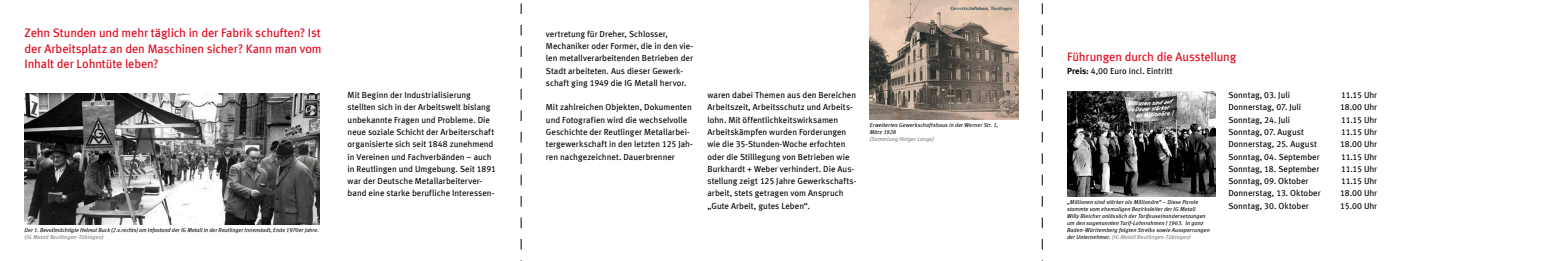
<style>
.page{position:relative;width:1551px;height:261px;background:#fff}
.page>*{position:absolute;margin:0;border:0;box-sizing:border-box;transform-origin:0 0}
.t1{font:12.25px/15.8px "Meta Book LF Roman";letter-spacing:-.01em;color:#e2041b;text-align:justify}
.t2{font:8.75px/12.2px "Meta Book LF Roman";color:#000}
.t3{font:5.69px/7px "Meta Book LF Italic";letter-spacing:.015em;color:#000}
.t4{font:5.69px "Meta Book LF Italic";letter-spacing:.015em;color:#7b7b7a}
.s1{font-family:"Meta Bold LF"}
.s2{color:#7b7b7a}
</style>
<div class="page">
<img style="left:25px;top:93px;width:294px;height:131px">
<img style="left:869px;top:0;width:149px;height:119px">
<img style="left:1067px;top:92px;width:148px;height:104px">
<svg style="left:520px;top:3px;width:1px;height:247px"></svg>
<svg style="left:1041px;top:3px;width:1px;height:247px"></svg>
<h1 class="t1" style="left:25px;top:24px;width:298px">Zehn Stunden und mehr täglich in der Fabrik schuften? Ist der Arbeitsplatz an den Maschinen sicher? Kann man vom Inhalt der Lohntüte leben?</h1>
<p class="t3" style="left:25px;top:226px;width:296px">Der 1. Bevollmächtigte Helmut Buck (2.v.rechts) am Infostand der IG Metall in der Reutlinger Innenstadt, Ende 1970er Jahre.</p>
<p class="t4" style="left:25px;top:233px;width:80px">(IG Metall Reutlingen-Tübingen)</p>
<p class="t2" style="left:347px;top:89px;width:150px">Mit Beginn der Industrialisierung stellten sich in der Arbeitswelt bislang unbekannte Fragen und Probleme. Die neue soziale Schicht der Arbeiterschaft organisierte sich seit 1848 zunehmend in Vereinen und Fachverbänden – auch in Reutlingen und Umgebung. Seit 1891 war der Deutsche Metallarbeiterver&shy;band eine starke berufliche Interessen-</p>
<p class="t2" style="left:546px;top:27px;width:149px">vertretung für Dreher, Schlosser, Mechaniker oder Former, die in den vie&shy;len metallverarbeitenden Betrieben der Stadt arbeiteten. Aus dieser Gewerk&shy;schaft ging 1949 die IG Metall hervor.</p>
<p class="t2" style="left:546px;top:101px;width:148px">Mit zahlreichen Objekten, Dokumenten und Fotografien wird die wechselvolle Geschichte der Reutlinger Metallarbei&shy;tergewerkschaft in den letzten 125 Jah&shy;ren nachgezeichnet. Dauerbrenner</p>
<p class="t2" style="left:707px;top:89px;width:150px">waren dabei Themen aus den Bereichen Arbeitszeit, Arbeitsschutz und Arbeits&shy;lohn. Mit öffentlichkeitswirksamen Arbeitskämpfen wurden Forderungen wie die 35-Stunden-Woche erfochten oder die Stilllegung von Betrieben wie Burkhardt + Weber verhindert. Die Aus&shy;stellung zeigt 125 Jahre Gewerkschafts&shy;arbeit, stets getragen vom Anspruch „Gute Arbeit, gutes Leben“.</p>
<p class="t3" style="left:869px;top:121px;width:130px">Erweitertes Gewerkschaftshaus in der Werner Str. 1,<br>März 1928</p>
<p class="t4" style="left:869px;top:135px;width:66px">(Sammlung Holger Lange)</p>
<h1 class="t1" style="left:1067px;top:49px;width:171px">Führungen durch die Ausstellung</h1>
<p class="t2" style="left:1067px;top:64px;width:107px"><span class="s1">Preis:</span> 4,00 Euro incl. Eintritt</p>
<p class="t2" style="left:1228px;top:89px;width:63px">Sonntag, 03. Juli</p>
<p class="t2" style="left:1341px;top:89px;width:37px">11.15 Uhr</p>
<p class="t2" style="left:1228px;top:101px;width:74px">Donnerstag, 07. Juli</p>
<p class="t2" style="left:1339px;top:101px;width:39px">18.00 Uhr</p>
<p class="t2" style="left:1228px;top:113px;width:63px">Sonntag, 24. Juli</p>
<p class="t2" style="left:1341px;top:113px;width:37px">11.15 Uhr</p>
<p class="t2" style="left:1228px;top:125px;width:77px">Sonntag, 07. August</p>
<p class="t2" style="left:1341px;top:125px;width:37px">11.15 Uhr</p>
<p class="t2" style="left:1228px;top:138px;width:90px">Donnerstag, 25. August</p>
<p class="t2" style="left:1339px;top:138px;width:39px">18.00 Uhr</p>
<p class="t2" style="left:1228px;top:150px;width:93px">Sonntag, 04. September</p>
<p class="t2" style="left:1341px;top:150px;width:37px">11.15 Uhr</p>
<p class="t2" style="left:1228px;top:162px;width:92px">Sonntag, 18. September</p>
<p class="t2" style="left:1341px;top:162px;width:37px">11.15 Uhr</p>
<p class="t2" style="left:1228px;top:174px;width:82px">Sonntag, 09. Oktober</p>
<p class="t2" style="left:1341px;top:174px;width:37px">11.15 Uhr</p>
<p class="t2" style="left:1228px;top:187px;width:94px">Donnerstag, 13. Oktober</p>
<p class="t2" style="left:1339px;top:187px;width:39px">18.00 Uhr</p>
<p class="t2" style="left:1228px;top:199px;width:82px">Sonntag, 30. Oktober</p>
<p class="t2" style="left:1340px;top:199px;width:38px">15.00 Uhr</p>
<p class="t3" style="left:1067px;top:198px;width:144px">„Millionen sind stärker als Millionäre“ – Diese Parole stammte vom ehemaligen Bezirksleiter der IG Metall<br>Willy Bleicher anlässlich der Tarifauseinandersetzungen um den sogenannten Tarif-Lohnrahmen I 1963. In ganz Baden-Württemberg folgten Streiks sowie Aussperrungen der Unternehmer. <span class="s2">(IG Metall Reutlingen-Tübingen)</span></p>
</div>
